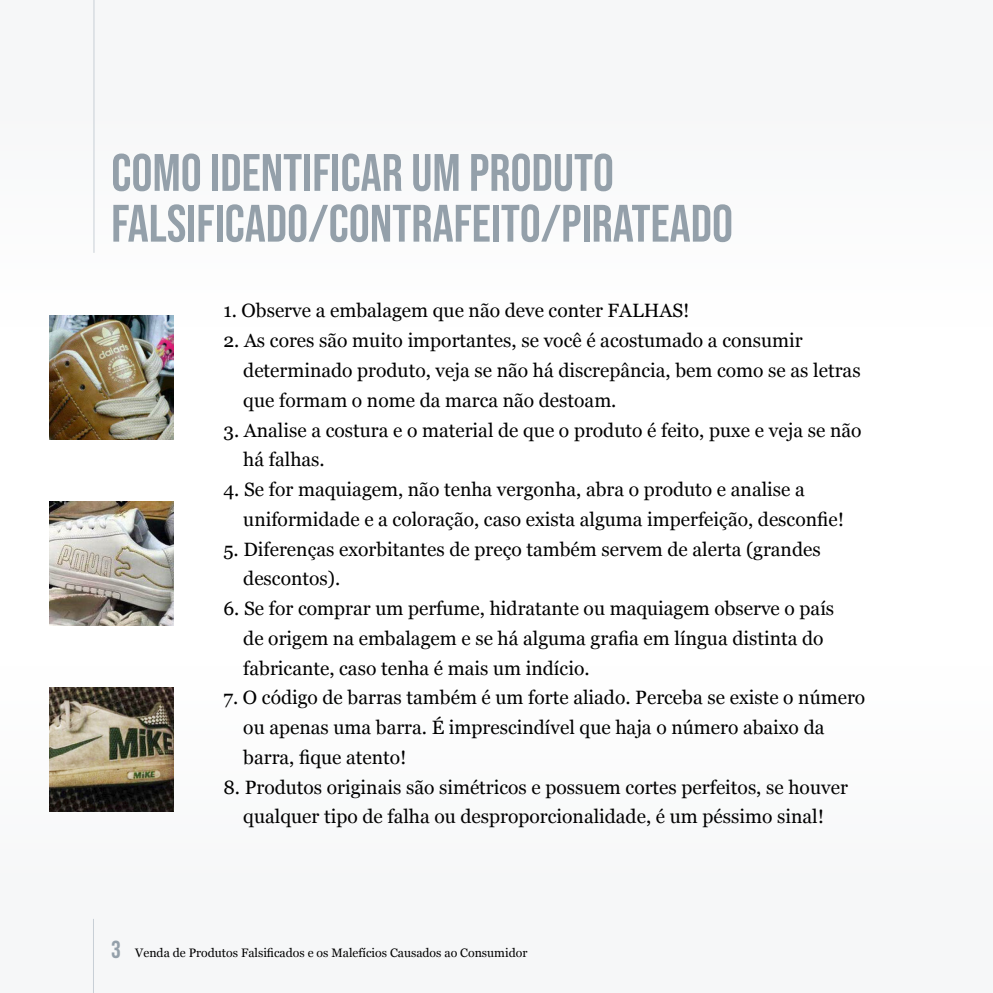
<style>
.page{position:relative;width:993px;height:993px;background:#fff}
.page>*{position:absolute;margin:0;border:0;box-sizing:border-box;transform-origin:0 0}
.t1{font:52.5px/50.8px "Bebas Neue";color:#94a0aa}
.t2{font:19.25px/29.8px "Georgia";color:#000}
.t3{font:12.25px "Georgia";color:#000}
.s1{font-family:"Bebas Neue";font-size:24.5px;color:#94a0aa}
</style>
<div class="page">
<div style="left:0;top:666px;width:992px;height:326px;background:#f6f7f8"></div>
<hr style="left:93px;top:918px;width:1px;height:74px;background:#c8cfd6">
<div style="left:0;top:0;width:992px;height:327px;background:#f6f7f8"></div>
<hr style="left:93px;top:0;width:1px;height:253px;background:#c8cfd6">
<img style="left:49px;top:315px;width:124px;height:124px">
<img style="left:49px;top:501px;width:124px;height:124px">
<img style="left:49px;top:687px;width:124px;height:124px">
<h1 class="t1" style="left:111px;top:147px;width:623px">COMO IDENTIFICAR UM PRODUTO<br>FALSIFICADO/CONTRAFEITO/PIRATEADO</h1>
<p class="t2" style="left:223px;top:295px;width:467px">1. Observe a embalagem que não deve conter FALHAS!</p>
<p class="t2" style="left:243px;top:325px;width:618px;text-indent:-20px">2. As cores são muito importantes, se você é acostumado a consumir determinado produto, veja se não há discrepância, bem como se as letras que formam o nome da marca não destoam.</p>
<p class="t2" style="left:243px;top:414px;width:619px;text-indent:-20px">3. Analise a costura e o material de que o produto é feito, puxe e veja se não há falhas.</p>
<p class="t2" style="left:243px;top:473px;width:602px;text-indent:-20px">4. Se for maquiagem, não tenha vergonha, abra o produto e analise a uniformidade e a coloração, caso exista alguma imperfeição, desconfie!</p>
<p class="t2" style="left:243px;top:533px;width:578px;text-indent:-20px">5. Diferenças exorbitantes de preço também servem de alerta (grandes descontos).</p>
<p class="t2" style="left:243px;top:592px;width:592px;text-indent:-20px">6. Se for comprar um perfume, hidratante ou maquiagem observe o país de origem na embalagem e se há alguma grafia em língua distinta do fabricante, caso tenha é mais um indício.</p>
<p class="t2" style="left:243px;top:681px;width:623px;text-indent:-20px">7. O código de barras também é um forte aliado. Perceba se existe o número ou apenas uma barra. É imprescindível que haja o número abaixo da barra, fique atento!</p>
<p class="t2" style="left:223px;top:771px;width:625px;text-align:center">8. Produtos originais são simétricos e possuem cortes perfeitos, se houver qualquer tipo de falha ou desproporcionalidade, é um péssimo sinal!</p>
<p class="t3" style="left:111px;top:943px;width:417px"><span class="s1">3</span> Venda de Produtos Falsificados e os Malefícios Causados ao Consumidor</p>
</div>
